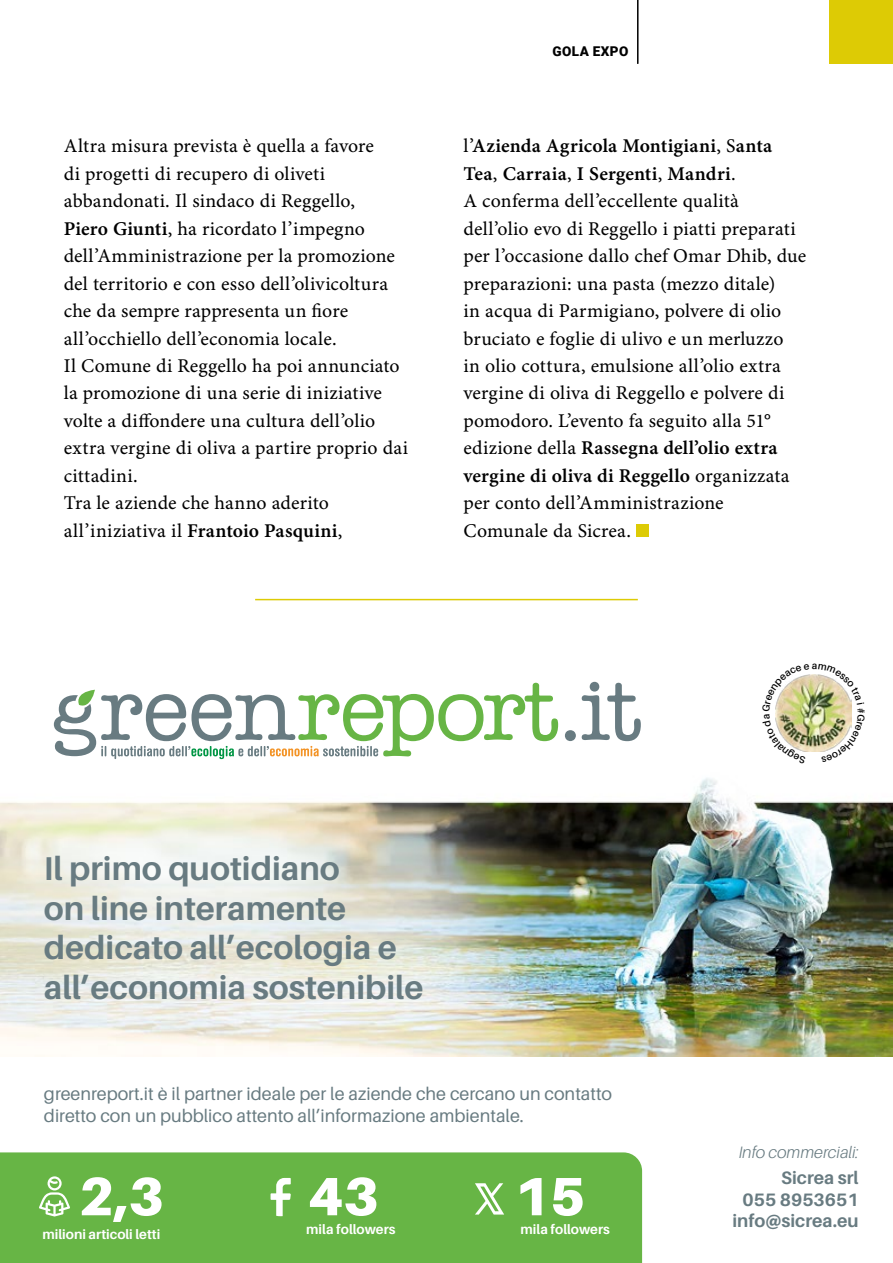
<style>
.page{position:relative;width:893px;height:1263px;background:#fff}
.page>*{position:absolute;margin:0;border:0;box-sizing:border-box;transform-origin:0 0}
.t1{font:900 54px "Aileron";color:#fff}
.t2{font:700 33px/39.6px "Aileron";color:#687b81}
.Testo{font:19.5px/27.5px "Minion Pro Capt";letter-spacing:.01em;color:#000}
.Testo-2{font:19.5px/27.5px "Minion Pro Semibold Capt";letter-spacing:.01em;color:#000}
.t3{font:18px/21.6px "Aileron";color:#687b81}
.t4{font:700 18px/21.6px "Aileron";color:#687b81;text-align:right}
.t5{font:italic 300 16.5px "Aileron";color:#687b81}
.t6{font:700 13.5px "Aileron";color:#fff}
.t7{font:100 13.5px "Roboto";color:#000}
.t8{font:900 13.5px "Roboto";letter-spacing:.035em;color:#000}
.s1{font-family:"Minion Pro Semibold Capt"}
.s2{font-family:"Minion Pro Capt"}
.s3{font-weight:900}
</style>
<div class="page">
<div style="left:829px;top:0;width:64px;height:64px;background:#ddcb05"></div>
<hr style="left:637px;top:0;width:1px;height:64px;background:#000">
<div style="left:636px;top:524px;width:13px;height:13px;background:#ddcb05"></div>
<hr style="left:255px;top:599px;width:383px;height:1px;background:#ddcb05">
<img style="left:0;top:759px;width:893px;height:297px">
<svg style="left:565px;top:730px;width:11px;height:11px"></svg>
<svg style="left:582px;top:682px;width:59px;height:59px"></svg>
<svg style="left:54px;top:683px;width:504px;height:76px"></svg>
<div style="left:0;top:1152px;width:642px;height:111px;background:#67b545"></div>
<svg style="left:271px;top:1178px;width:20px;height:38px"></svg>
<svg style="left:475px;top:1183px;width:29px;height:31px"></svg>
<svg style="left:39px;top:1176px;width:31px;height:40px"></svg>
<div style="left:755px;top:655px;width:117px;height:116px;background:#fff;border-radius:50%"></div>
<img style="left:762px;top:674px;width:103px;height:89px">
<p class="Testo" style="left:64px;top:133px;width:333px">Altra misura prevista è quella a favore di progetti di recupero di oliveti abbandonati. Il sindaco di Reggello, <span class="s1">Piero Giunti</span>, ha ricordato l’impegno dell’Amministrazione per la promozione del territorio e con esso dell’olivicoltura che da sempre rappresenta un fiore all’occhiello dell’economia locale.</p>
<p class="Testo" style="left:64px;top:353px;width:346px">Il Comune di Reggello ha poi annunciato la promozione di una serie di iniziative volte a diffondere una cultura dell’olio extra vergine di oliva a partire proprio dai cittadini.</p>
<p class="Testo" style="left:64px;top:490px;width:280px">Tra le aziende che hanno aderito all’iniziativa il <span class="s1">Frantoio Pasquini</span>,</p>
<p class="t8" style="left:552px;top:41px;width:78px">GOLA EXPO</p>
<p class="Testo-2" style="left:463px;top:133px;width:310px"><span class="s2">l’</span>Azienda Agricola Montigiani<span class="s2">, S</span>anta<br>Tea<span class="s2">,</span> Carraia<span class="s2">,</span> I Sergenti<span class="s2">,</span> Mandri<span class="s2">.</span></p>
<p class="Testo" style="left:463px;top:188px;width:344px">A conferma dell’eccellente qualità dell’olio evo di Reggello i piatti preparati per l’occasione dallo chef Omar Dhib, due preparazioni: una pasta (mezzo ditale)<br>in acqua di Parmigiano, polvere di olio bruciato e foglie di ulivo e un merluzzo<br>in olio cottura, emulsione all’olio extra vergine di oliva di Reggello e polvere di pomodoro. L’evento fa seguito alla 51° edizione della <span class="s1">Rassegna dell’olio extra vergine di oliva di Reggello</span> organizzata per conto dell’Amministrazione Comunale da Sicrea.</p>
<h2 class="t2" style="left:44px;top:849px;width:381px">Il primo quotidiano<br>on line interamente dedicato all’ecologia e all’economia sostenibile</h2>
<p class="t3" style="left:44px;top:1083px;width:570px">greenreport.it è il partner ideale per le aziende che cercano un contatto diretto con un pubblico attento all’informazione ambientale.</p>
<h1 class="t1" style="left:79px;top:1165px;width:87px">2,3</h1>
<h1 class="t1" style="left:308px;top:1165px;width:73px">43</h1>
<h1 class="t1" style="left:514px;top:1165px;width:73px">15</h1>
<p class="t6" style="left:306px;top:1221px;width:91px">mila followers</p>
<p class="t6" style="left:520px;top:1221px;width:91px">mila followers</p>
<p class="t6" style="left:43px;top:1227px;width:119px">milioni articoli letti</p>
<p class="t5" style="left:739px;top:1143px;width:121px">Info commerciali:</p>
<p class="t4" style="left:732px;top:1167px;width:128px">Sicrea srl<br>055 8953651 info@sicrea.eu</p>
<p class="t7" style="left:744px;top:1220px;width:115px">Gola Gioconda <span class="s3">55</span></p>
</div>
